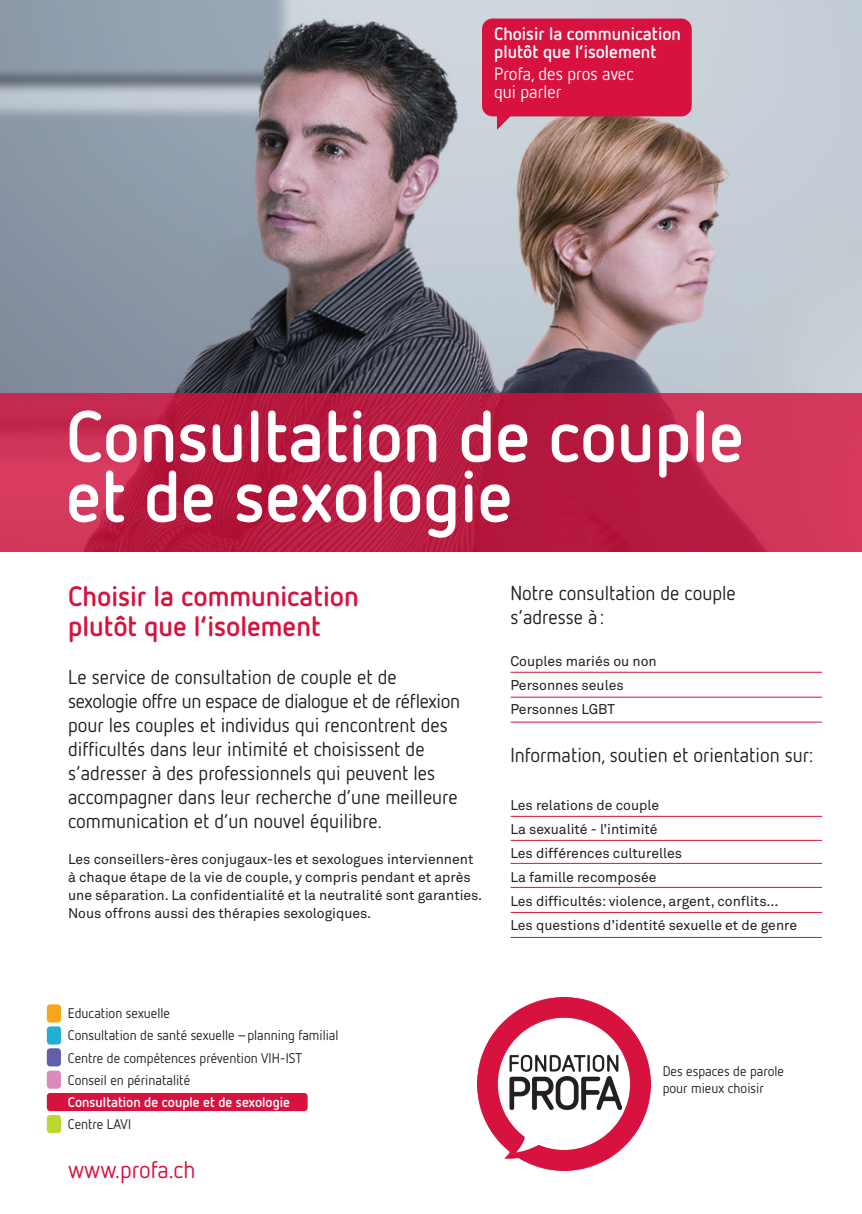
<style>
.page{position:relative;width:862px;height:1214px;background:#fff}
.page>*{position:absolute;margin:0;border:0;box-sizing:border-box;transform-origin:0 0}
.t1{font:700 72px "Netto OT";color:#fff}
.t2{font:700 28px "Netto OT";color:#d7123e}
.t3{font:24px "Netto OT";color:#d7123e}
.t4{font:20px/24px "Netto OT";color:#231f20}
.t5{font:20px "Netto OT";letter-spacing:-.02em;color:#231f20}
.t6{font:700 18px/18px "Netto OT";color:#fff}
.t7{font:18px "Netto OT";color:#fff}
.t8{font:14px/18px "Akkurat";color:#231f20}
.t9{font:14px/22px "Netto OT";color:#231f20}
.t10{font:700 14px "Netto OT";color:#fff}
</style>
<div class="page">
<img style="left:0;top:0;width:862px;height:393px">
<div style="left:47px;top:1004px;width:14px;height:18px;background:#f9a51b;border-radius:3px"></div>
<div style="left:47px;top:1070px;width:14px;height:18px;background:#dc8bbb;border-radius:3px"></div>
<div style="left:47px;top:1026px;width:14px;height:18px;background:#23afd4;border-radius:3px"></div>
<div style="left:47px;top:1092px;width:261px;height:18px;background:#d7123e;border-radius:3px"></div>
<div style="left:47px;top:1048px;width:14px;height:18px;background:#625ea9;border-radius:3px"></div>
<div style="left:47px;top:1114px;width:14px;height:18px;background:#bed630;border-radius:3px"></div>
<svg style="left:0;top:393px;width:862px;height:158px;background:#bf2247"></svg>
<hr style="left:511px;top:671px;width:311px;height:1px;background:#d7123e">
<hr style="left:511px;top:696px;width:311px;height:1px;background:#d7123e">
<hr style="left:511px;top:815px;width:311px;height:1px;background:#d7123e">
<hr style="left:511px;top:839px;width:311px;height:1px;background:#d7123e">
<hr style="left:511px;top:862px;width:311px;height:1px;background:#d7123e">
<hr style="left:511px;top:886px;width:311px;height:1px;background:#d7123e">
<hr style="left:511px;top:911px;width:311px;height:1px;background:#d7123e">
<svg style="left:482px;top:19px;width:210px;height:111px;background:#d12349"></svg>
<hr style="left:511px;top:721px;width:311px;height:1px;background:#d7123e">
<hr style="left:511px;top:936px;width:311px;height:1px;background:#d7123e">
<img style="left:478px;top:997px;width:173px;height:172px">
<p class="t6" style="left:494px;top:24px;width:188px">Choisir la communication plutôt que l’isolement</p>
<p class="t7" style="left:494px;top:63px;width:141px">Profa, des pros avec</p>
<p class="t7" style="left:494px;top:81px;width:69px">qui parler</p>
<p class="t1" style="left:66px;top:391px;width:679px">Consultation de couple</p>
<p class="t1" style="left:66px;top:451px;width:448px">et de sexologie</p>
<p class="t2" style="left:68px;top:578px;width:292px">Choisir la communication</p>
<p class="t2" style="left:68px;top:608px;width:254px">plutôt que l’isolement</p>
<p class="t4" style="left:68px;top:664px;width:330px">Le service de consultation de couple et de</p>
<p class="t5" style="left:68px;top:688px;width:393px">sexologie offre un espace de dialogue et de réflexion</p>
<p class="t4" style="left:68px;top:712px;width:391px">pour les couples et individus qui rencontrent des difficultés dans leur intimité et choisissent de s’adresser à des professionnels qui peuvent les accompagner dans leur recherche d’une meilleure communication et d’un nouvel équilibre.</p>
<p class="t8" style="left:68px;top:850px;width:416px">Les conseillers-ères conjugaux-les et sexologues interviennent à chaque étape de la vie de couple, y compris pendant et après une séparation. La confidentialité et la neutralité sont garanties.</p>
<p class="t8" style="left:68px;top:904px;width:305px">Nous offrons aussi des thérapies sexologiques.</p>
<p class="t4" style="left:510px;top:580px;width:227px">Notre consultation de couple</p>
<p class="t4" style="left:510px;top:604px;width:95px">s’adresse à :</p>
<p class="t8" style="left:510px;top:652px;width:148px">Couples mariés ou non</p>
<p class="t8" style="left:510px;top:676px;width:115px">Personnes seules</p>
<p class="t8" style="left:510px;top:700px;width:106px">Personnes LGBT</p>
<p class="t4" style="left:510px;top:742px;width:304px">Information, soutien et orientation sur:</p>
<p class="t8" style="left:510px;top:796px;width:150px">Les relations de couple</p>
<p class="t8" style="left:510px;top:820px;width:149px">La sexualité - l’intimité</p>
<p class="t8" style="left:510px;top:844px;width:173px">Les différences culturelles</p>
<p class="t8" style="left:510px;top:868px;width:148px">La famille recomposée</p>
<p class="t8" style="left:510px;top:892px;width:270px">Les difficultés: violence, argent, conflits...</p>
<p class="t8" style="left:510px;top:916px;width:288px">Les questions d’identité sexuelle et de genre</p>
<p class="t9" style="left:68px;top:1002px;width:272px">Education sexuelle<br>Consultation de santé sexuelle –planning familial Centre de compétences prévention VIH-IST Conseil en périnatalité</p>
<p class="t10" style="left:68px;top:1092px;width:224px">Consultation de couple et de sexologie</p>
<p class="t9" style="left:68px;top:1112px;width:65px">Centre LAVI</p>
<h3 class="t3" style="left:68px;top:1154px;width:129px">www.profa.ch</h3>
<p class="t9" style="left:662px;top:1062px;width:123px;line-height:16.8px">Des espaces de parole pour mieux choisir</p>
</div>
